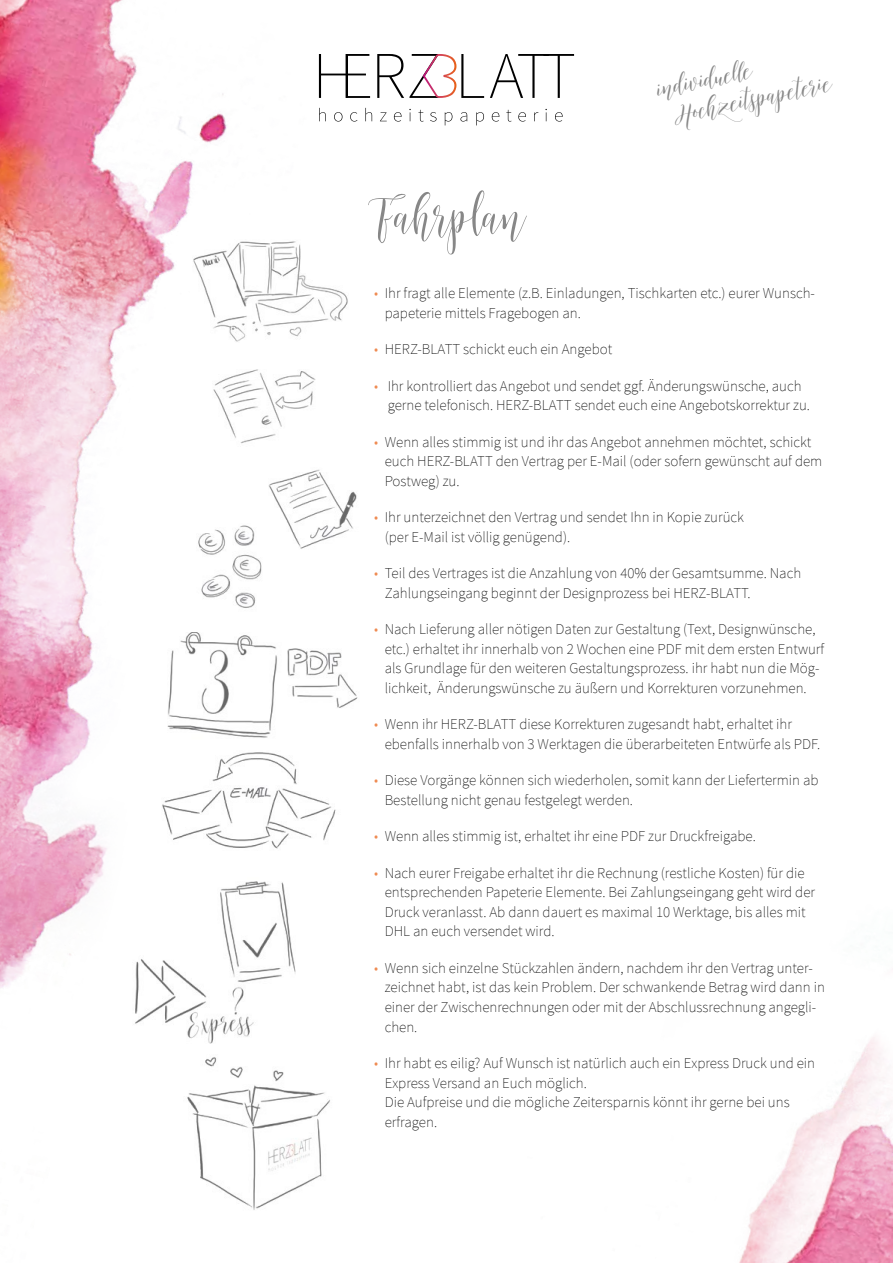
<style>
.page{position:relative;width:893px;height:1263px;background:#fff}
.page>*{position:absolute;margin:0;border:0;box-sizing:border-box;transform-origin:0 0}
.t1{font:72px "Mustica Script";color:#878787}
.t2{font:37.65px "Mustica Script";letter-spacing:-.005em;color:#878787}
.t3{font:200 15px/19.5px "Source Sans Pro";color:#000}
.s1{color:#ef8b52}
</style>
<div class="page">
<svg style="left:460px;top:112px;width:7px;height:10px"></svg>
<svg style="left:476px;top:112px;width:8px;height:13px"></svg>
<svg style="left:492px;top:112px;width:7px;height:10px"></svg>
<svg style="left:506px;top:110px;width:5px;height:12px"></svg>
<svg style="left:518px;top:112px;width:8px;height:10px"></svg>
<svg style="left:534px;top:112px;width:4px;height:9px"></svg>
<svg style="left:545px;top:109px;width:2px;height:12px"></svg>
<svg style="left:555px;top:112px;width:8px;height:10px"></svg>
<svg style="left:490px;top:54px;width:84px;height:44px"></svg>
<svg style="left:452px;top:54px;width:32px;height:44px"></svg>
<img style="left:0;top:0;width:452px;height:988px">
<img style="left:165px;top:806px;width:728px;height:457px">
<img style="left:188px;top:239px;width:167px;height:104px">
<img style="left:208px;top:370px;width:110px;height:77px">
<img style="left:252px;top:468px;width:109px;height:89px">
<img style="left:192px;top:523px;width:95px;height:95px">
<img style="left:157px;top:632px;width:210px;height:111px">
<img style="left:139px;top:750px;width:209px;height:111px">
<img style="left:213px;top:877px;width:95px;height:111px">
<img style="left:128px;top:955px;width:143px;height:92px">
<img style="left:184px;top:1054px;width:150px;height:159px">
<h2 class="t2" style="left:658px;top:58px;width:96px">individuele</h2>
<h2 class="t2" style="left:676px;top:76px;width:158px">Hochzeitspapeteri</h2>
<h1 class="t1" style="left:368px;top:173px;width:158px">Fahrplan</h1>
<p class="t3" style="left:385px;top:284px;width:432px;text-indent:-10px"><span class="s1">•</span> Ihr fragt alle Elemente (z.B. Einladungen, Tischkarten etc.) eurer Wunsch&shy;papeterie mittels Fragebogen an.</p>
<p class="t3" style="left:374px;top:340px;width:240px"><span class="s1">•</span> HERZ-BLATT schickt euch ein Angebot</p>
<p class="t3" style="left:388px;top:376px;width:424px;text-indent:-13px"><span class="s1">•</span> Ihr kontrolliert das Angebot und sendet ggf. Änderungswünsche, auch gerne telefonisch. HERZ-BLATT sendet euch eine Angebotskorrektur zu.</p>
<p class="t3" style="left:385px;top:432px;width:439px;text-indent:-10px"><span class="s1">•</span> Wenn alles stimmig ist und ihr das Angebot annehmen möchtet, schickt euch HERZ-BLATT den Vertrag per E-Mail (oder sofern gewünscht auf dem<br>Postweg) zu.</p>
<p class="t3" style="left:385px;top:508px;width:361px;text-indent:-10px"><span class="s1">•</span> Ihr unterzeichnet den Vertrag und sendet Ihn in Kopie zurück (per E-Mail ist völlig genügend).</p>
<p class="t3" style="left:385px;top:564px;width:418px;text-indent:-10px"><span class="s1">•</span> Teil des Vertrages ist die Anzahlung von 40% der Gesamtsumme. Nach<br>Zahlungseingang beginnt der Designprozess bei HERZ-BLATT.</p>
<p class="t3" style="left:385px;top:620px;width:441px;text-indent:-10px"><span class="s1">•</span> Nach Lieferung aller nötigen Daten zur Gestaltung (Text, Designwünsche, etc.) erhaltet ihr innerhalb von 2 Wochen eine PDF mit dem ersten Entwurf als Grundlage für den weiteren Gestaltungsprozess. ihr habt nun die Mög&shy;lichkeit, Änderungswünsche zu äußern und Korrekturen vorzunehmen.</p>
<p class="t3" style="left:385px;top:715px;width:437px;text-indent:-10px"><span class="s1">•</span> Wenn ihr HERZ-BLATT diese Korrekturen zugesandt habt, erhaltet ihr ebenfalls innerhalb von 3 Werktagen die überarbeiteten Entwürfe als PDF.</p>
<p class="t3" style="left:385px;top:771px;width:435px;text-indent:-10px"><span class="s1">•</span> Diese Vorgänge können sich wiederholen, somit kann der Liefertermin ab<br>Bestellung nicht genau festgelegt werden.</p>
<p class="t3" style="left:374px;top:827px;width:383px"><span class="s1">•</span> Wenn alles stimmig ist, erhaltet ihr eine PDF zur Druckfreigabe.</p>
<p class="t3" style="left:385px;top:863px;width:432px;text-indent:-10px"><span class="s1">•</span> Nach eurer Freigabe erhaltet ihr die Rechnung (restliche Kosten) für die entsprechenden Papeterie Elemente. Bei Zahlungseingang geht wird der Druck veranlasst. Ab dann dauert es maximal 10 Werktage, bis alles mit DHL an euch versendet wird.</p>
<p class="t3" style="left:385px;top:958px;width:442px;text-indent:-11px"><span class="s1">•</span> Wenn sich einzelne Stückzahlen ändern, nachdem ihr den Vertrag unter&shy;zeichnet habt, ist das kein Problem. Der schwankende Betrag wird dann in einer der Zwischenrechnungen oder mit der Abschlussrechnung angegli&shy;chen.</p>
<p class="t3" style="left:385px;top:1053px;width:432px;text-indent:-10px"><span class="s1">•</span> Ihr habt es eilig? Auf Wunsch ist natürlich auch ein Express Druck und ein Express Versand an Euch möglich.<br>Die Aufpreise und die mögliche Zeitersparnis könnt ihr gerne bei uns erfragen.</p>
</div>
